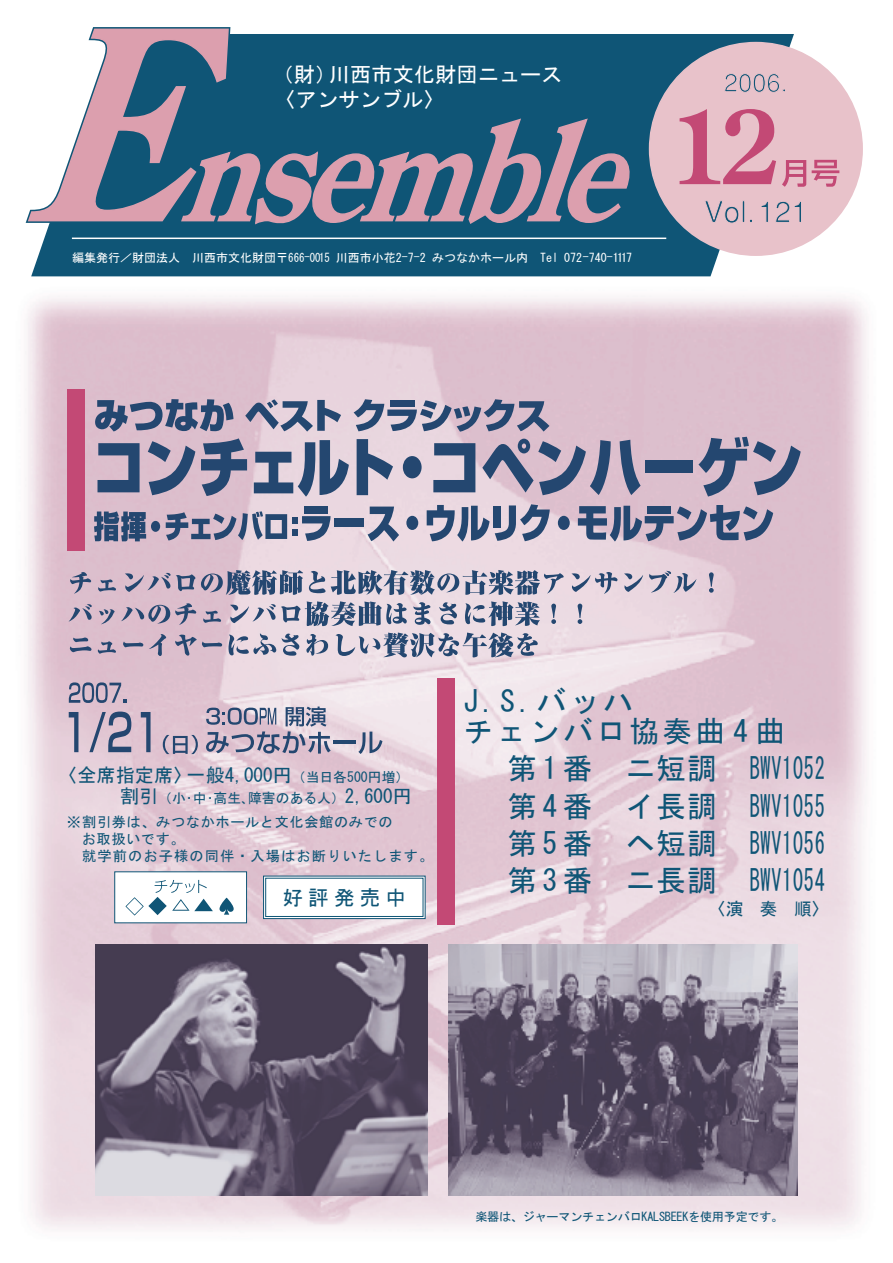
<style>
.page{position:relative;width:893px;height:1263px;background:#fff}
.page>*{position:absolute;margin:0;border:0;box-sizing:border-box;transform-origin:0 0}
.t1{font:29.7px/37.2px "MS Gothic";letter-spacing:.035em;color:#0f5576;text-align:justify}
.t2{font:29.7px/29.7px "MS Gothic";letter-spacing:.115em;color:#0f5576}
.t3{font:21.3px/24.5px "MS Gothic";color:#fff}
.t4{font:20.55px "MS Gothic";letter-spacing:.25em;color:#0f5576}
.t5{font:19.2px "MS Gothic";color:#0f5576}
.t6{font:17.7px "MS Gothic";color:#0f5576}
.t7{font:14.25px/17px "MS Gothic";letter-spacing:.04em;color:#0f5576}
.t8{font:13.8px "MS Gothic";color:#0f5576}
.t9{font:12.15px "MS Gothic";letter-spacing:-.02em;color:#0f5576}
.t10{font:12px "MS Gothic";color:#fff}
.s1{font-size:13.8px}
.s2{font-size:19.2px}
</style>
<div class="page">
<img style="left:27px;top:176px;width:840px;height:1054px">
<div style="left:68px;top:389px;width:17px;height:162px;background:#c34975"></div>
<div style="left:263px;top:876px;width:162px;height:43px;background:#fff;border:1px solid #0f5576"></div>
<div style="left:438px;top:678px;width:17px;height:247px;background:#c34975"></div>
<svg style="left:31px;top:34px;width:763px;height:242px;background:#1d5f7e"></svg>
<div style="left:649px;top:42px;width:214px;height:214px;background:#e8c2ca;border:2px solid #e8c2ca;border-radius:50%"></div>
<svg style="left:25px;top:27px;width:608px;height:199px;background:#5f7b93"></svg>
<svg style="left:724px;top:73px;width:61px;height:20px"></svg>
<svg style="left:680px;top:109px;width:96px;height:75px"></svg>
<svg style="left:782px;top:160px;width:24px;height:27px"></svg>
<svg style="left:812px;top:160px;width:27px;height:27px"></svg>
<svg style="left:705px;top:200px;width:34px;height:23px"></svg>
<div style="left:742px;top:201px;width:3px;height:22px;background:#0f5576;border:1px solid #e8c2ca"></div>
<svg style="left:761px;top:201px;width:7px;height:21px"></svg>
<svg style="left:775px;top:201px;width:26px;height:21px"></svg>
<hr style="left:72px;top:238px;width:594px;height:1px;background:#fff">
<div style="left:265px;top:878px;width:158px;height:39px;border:1px solid #0f5576"></div>
<div style="left:114px;top:871px;width:133px;height:52px;background:#fff"></div>
<svg style="left:125px;top:880px;width:88px;height:35px"></svg>
<svg style="left:220px;top:898px;width:14px;height:17px"></svg>
<svg style="left:95px;top:399px;width:138px;height:32px;background:#7c7f9c"></svg>
<svg style="left:245px;top:399px;width:96px;height:33px;background:#9c9bb1"></svg>
<svg style="left:354px;top:399px;width:195px;height:33px;background:#9594ab"></svg>
<svg style="left:98px;top:443px;width:42px;height:49px;background:#697392"></svg>
<svg style="left:148px;top:441px;width:47px;height:54px;background:#948fa8"></svg>
<svg style="left:201px;top:438px;width:46px;height:58px;background:#7c809c"></svg>
<svg style="left:254px;top:440px;width:95px;height:57px;background:#8e94ab"></svg>
<svg style="left:357px;top:439px;width:36px;height:56px;background:#8b92aa"></svg>
<div style="left:403px;top:456px;width:19px;height:22px;background:#244770;border-radius:50%"></div>
<svg style="left:433px;top:443px;width:42px;height:49px;background:#707e9b"></svg>
<svg style="left:482px;top:439px;width:129px;height:56px;background:#9a95ac"></svg>
<svg style="left:620px;top:440px;width:21px;height:55px"></svg>
<div style="left:646px;top:460px;width:47px;height:13px;background:#244770"></div>
<svg style="left:698px;top:437px;width:103px;height:60px;background:#9792aa"></svg>
<svg style="left:94px;top:511px;width:52px;height:30px;background:#536587"></svg>
<div style="left:151px;top:521px;width:9px;height:11px;background:#244770;border-radius:50%"></div>
<svg style="left:166px;top:511px;width:165px;height:30px;background:#9595ac"></svg>
<div style="left:305px;top:506px;width:23px;height:7px;background:#244770"></div>
<div style="left:334px;top:519px;width:30px;height:8px;background:#244770"></div>
<svg style="left:368px;top:507px;width:31px;height:34px"></svg>
<div style="left:406px;top:516px;width:12px;height:14px;background:#244770;border-radius:50%"></div>
<svg style="left:427px;top:504px;width:123px;height:37px;background:#9095ad"></svg>
<div style="left:558px;top:516px;width:12px;height:14px;background:#244770;border-radius:50%"></div>
<svg style="left:578px;top:505px;width:195px;height:36px;background:#8989a3"></svg>
<svg style="left:70px;top:572px;width:21px;height:22px"></svg>
<svg style="left:98px;top:579px;width:18px;height:12px"></svg>
<svg style="left:125px;top:573px;width:70px;height:19px"></svg>
<svg style="left:201px;top:570px;width:102px;height:25px;background:#8087a2"></svg>
<svg style="left:309px;top:570px;width:255px;height:25px;background:#9a9eb4"></svg>
<svg style="left:571px;top:572px;width:46px;height:22px"></svg>
<svg style="left:624px;top:573px;width:19px;height:19px"></svg>
<svg style="left:649px;top:571px;width:47px;height:22px"></svg>
<svg style="left:709px;top:572px;width:5px;height:21px"></svg>
<svg style="left:69px;top:604px;width:23px;height:18px"></svg>
<svg style="left:99px;top:609px;width:16px;height:15px"></svg>
<svg style="left:121px;top:603px;width:75px;height:22px;background:#afa0b5"></svg>
<svg style="left:203px;top:611px;width:18px;height:12px"></svg>
<svg style="left:230px;top:601px;width:177px;height:25px;background:#a4a5b9"></svg>
<svg style="left:413px;top:602px;width:17px;height:23px"></svg>
<svg style="left:439px;top:602px;width:18px;height:22px"></svg>
<svg style="left:465px;top:601px;width:75px;height:25px;background:#969cb2"></svg>
<svg style="left:551px;top:604px;width:5px;height:20px"></svg>
<svg style="left:578px;top:604px;width:4px;height:20px"></svg>
<svg style="left:70px;top:637px;width:22px;height:15px"></svg>
<svg style="left:98px;top:641px;width:18px;height:13px"></svg>
<svg style="left:123px;top:641px;width:20px;height:6px"></svg>
<svg style="left:149px;top:634px;width:17px;height:22px"></svg>
<svg style="left:175px;top:635px;width:47px;height:21px"></svg>
<svg style="left:229px;top:633px;width:47px;height:22px"></svg>
<svg style="left:282px;top:634px;width:17px;height:22px"></svg>
<svg style="left:306px;top:634px;width:22px;height:22px"></svg>
<svg style="left:335px;top:632px;width:203px;height:25px;background:#a6a8bb"></svg>
<svg style="left:69px;top:712px;width:9px;height:40px"></svg>
<svg style="left:89px;top:711px;width:42px;height:41px;background:#a19bb1"></svg>
<svg style="left:141px;top:712px;width:10px;height:40px"></svg>
<svg style="left:163px;top:735px;width:35px;height:19px"></svg>
<svg style="left:206px;top:706px;width:125px;height:48px;background:#aaa3b7"></svg>
<hr style="left:333px;top:741px;width:23px;height:3px;background:#244770">
<svg style="left:358px;top:732px;width:24px;height:22px"></svg>
<svg style="left:69px;top:682px;width:58px;height:21px"></svg>
<img style="left:96px;top:944px;width:331px;height:251px">
<img style="left:449px;top:944px;width:348px;height:251px">
<h2 class="t3" style="left:273px;top:62px;width:292px">（財）川西市文化財団ニュース〈アンサンブル〉</h2>
<p class="t10" style="left:72px;top:251px;width:561px">編集発行／財団法人 川西市文化財団〒666-0015 川西市小花2-7-2 みつなかホール内 Tel 072-740-1117</p>
<h3 class="t5" style="left:58px;top:765px;width:352px">〈全席指定席〉一般4,000円<span class="s1">（当日各500円増）</span></h3>
<p class="t8" style="left:120px;top:791px;width:293px"><span class="s2">割引</span>（小･中･高生､障害のある人）<span class="s2">2,600円</span></p>
<p class="t7" style="left:82px;top:813px;width:353px;text-indent:-15px">※割引券は、みつなかホールと文化会館のみでの<br>お取扱いです。<br>就学前のお子様の同伴・入場はお断りいたします。</p>
<h3 class="t4" style="left:282px;top:888px;width:125px">好評発売中</h3>
<h1 class="t2" style="left:463px;top:687px;width:324px">J.S.バッハ<br>チェンバロ協奏曲 4 曲</h1>
<h1 class="t1" style="left:507px;top:750px;width:319px">第 1 番 ニ短調 BWV1052第 4 番 イ長調 BWV1055第 5 番 ヘ短調 BWV1056第 3 番 ニ長調 BWV1054</h1>
<h3 class="t6" style="left:708px;top:900px;width:122px">〈演 奏 順〉</h3>
<p class="t9" style="left:475px;top:1211px;width:310px">楽器は、ジャーマンチェンバロKALSBEEKを使用予定です。</p>
</div>
